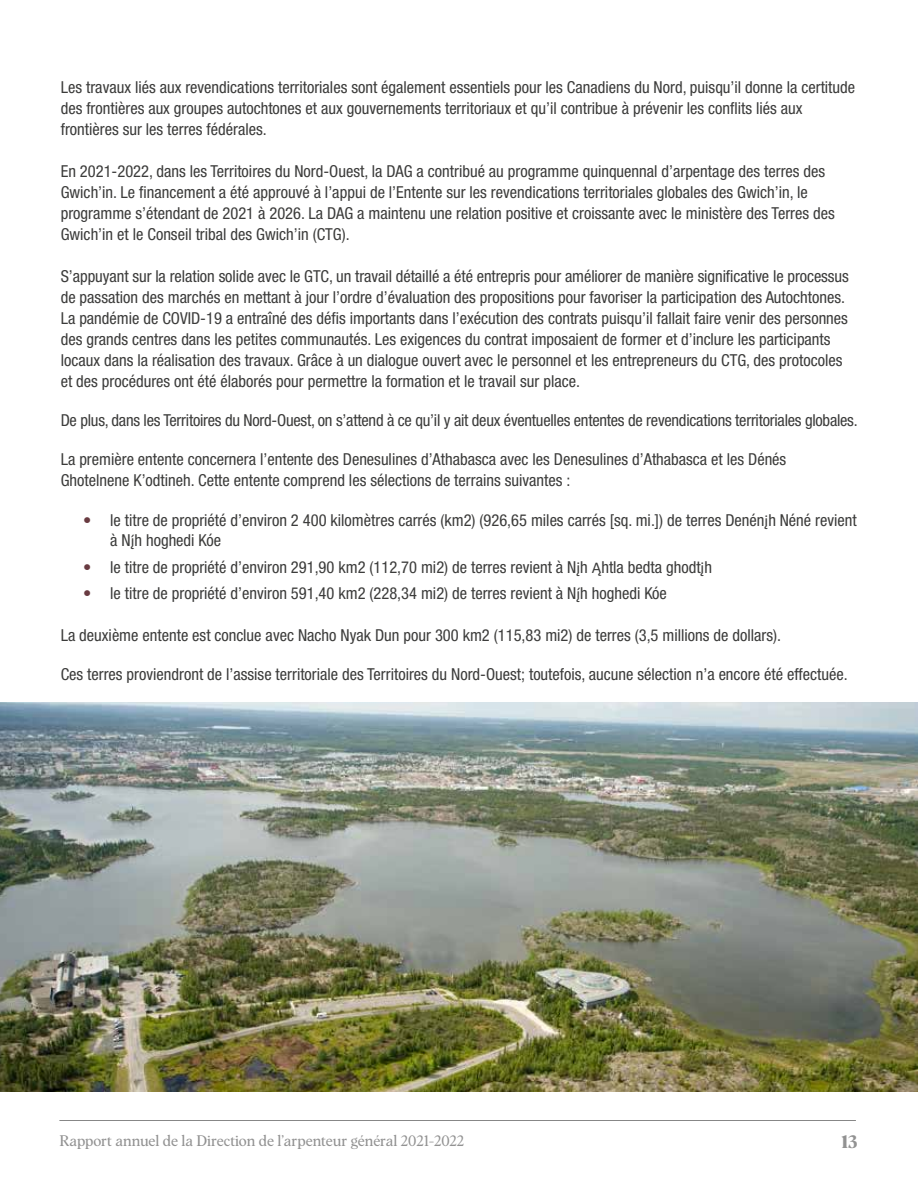
<style>
.page{position:relative;width:918px;height:1188px;background:#fff}
.page>*{position:absolute;margin:0;border:0;box-sizing:border-box;transform-origin:0 0}
.t1{font:700 18px "Albra";color:#929292}
.t2{font:condensed 16.5px/21px "Helvetica Neue LT Std";color:#3c3c3b}
.t3{font:16.5px "Calibri";color:#3c3c3b}
.t4{font:15px "Albra Text";letter-spacing:-.01em;color:#929292}
.s1{color:#693b41}
.s2{font-family:"Calibri";font-stretch:normal}
</style>
<div class="page">
<hr style="left:59px;top:1120px;width:797px;height:1px;background:#878787">
<img style="left:0;top:702px;width:918px;height:390px">
<p class="t2" style="left:61px;top:76px;width:796px">Les travaux liés aux revendications territoriales sont également essentiels pour les Canadiens du Nord, puisqu’il donne la certitude des frontières aux groupes autochtones et aux gouvernements territoriaux et qu’il contribue à prévenir les confits liés aux frontières sur les terres fédérales.</p>
<p class="t2" style="left:61px;top:160px;width:776px">En 2021-2022, dans les Territoires du Nord-Ouest, la DAG a contribué au programme quinquennal d’arpentage des terres des Gwich’in. Le fnancement a été approuvé à l’appui de l’Entente sur les revendications territoriales globales des Gwich’in, le programme s’étendant de 2021 à 2026. La DAG a maintenu une relation positive et croissante avec le ministère des Terres des Gwich’in et le Conseil tribal des Gwich’in (CTG).</p>
<p class="t2" style="left:61px;top:265px;width:790px">S’appuyant sur la relation solide avec le GTC, un travail détaillé a été entrepris pour améliorer de manière signifcative le processus de passation des marchés en mettant à jour l’ordre d’évaluation des propositions pour favoriser la participation des Autochtones.<br>La pandémie de COVID-19 a entraîné des défs importants dans l’exécution des contrats puisqu’il fallait faire venir des personnes des grands centres dans les petites communautés. Les exigences du contrat imposaient de former et d’inclure les participants locaux dans la réalisation des travaux. Grâce à un dialogue ouvert avec le personnel et les entrepreneurs du CTG, des protocoles et des procédures ont été élaborés pour permettre la formation et le travail sur place.</p>
<p class="t2" style="left:61px;top:409px;width:799px">De plus, dans les Territoires du Nord-Ouest, on s’attend à ce qu’il y ait deux éventuelles ententes de revendications territoriales globales.</p>
<p class="t2" style="left:61px;top:448px;width:727px">La première entente concernera l’entente des Denesulines d’Athabasca avec les Denesulines d’Athabasca et les Dénés<br>Ghotelnene K’odtineh. Cette entente comprend les sélections de terrains suivantes :</p>
<p class="t2" style="left:110px;top:510px;width:748px;line-height:20px;text-indent:-27px"><span class="s1">•</span> le titre de propriété d’environ 2 400 kilomètres carrés (km2) (926,65 miles carrés [sq. mi.]) de terres Denén<span class="s2">į</span>h Néné revient à N<span class="s2">į</span>h hoghedi Kóe</p>
<p class="t3" style="left:136px;top:529px;width:8px">̨́</p>
<p class="t2" style="left:83px;top:556px;width:630px"><span class="s1">•</span> le titre de propriété d’environ 291,90 km2 (112,70 mi2) de terres revient à N<span class="s2">į</span>h <span class="s2">Ą</span>htla bedta ghodt<span class="s2">į</span>h</p>
<p class="t2" style="left:83px;top:583px;width:585px"><span class="s1">•</span> le titre de propriété d’environ 591,40 km2 (228,34 mi2) de terres revient à N<span class="s2">į</span>h hoghedi Kóe</p>
<p class="t3" style="left:582px;top:582px;width:8px">̨́</p>
<p class="t2" style="left:61px;top:625px;width:722px">La deuxième entente est conclue avec Nacho Nyak Dun pour 300 km2 (115,83 mi2) de terres (3,5 millions de dollars).</p>
<p class="t2" style="left:61px;top:664px;width:789px">Ces terres proviendront de l’assise territoriale des Territoires du Nord-Ouest; toutefois, aucune sélection n’a encore été effectuée.</p>
<p class="t4" style="left:59px;top:1130px;width:406px">Rapport annuel de la Direction de l’arpenteur général 2021-2022</p>
<p class="t1" style="left:841px;top:1129px;width:18px">13</p>
</div>
